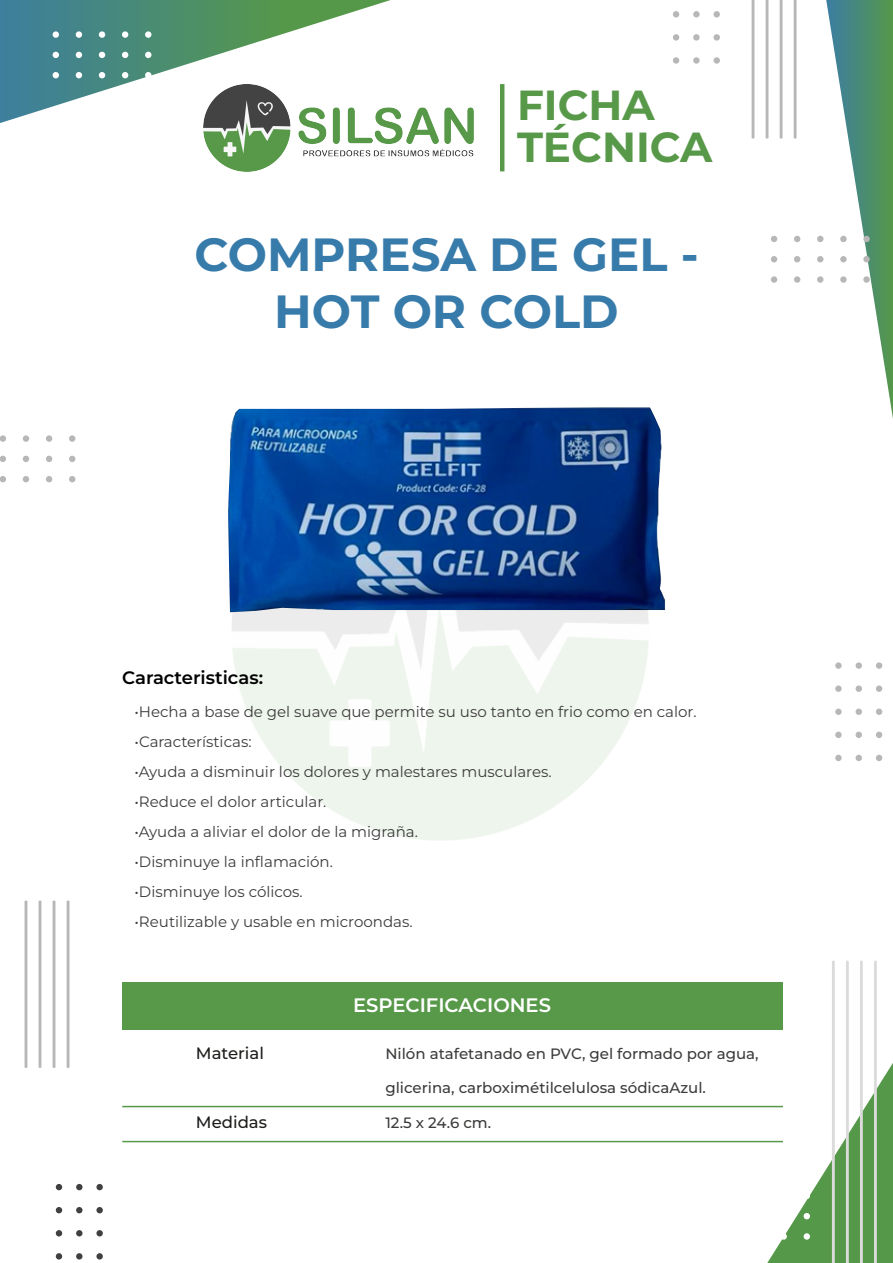
<style>
.page{position:relative;width:893px;height:1263px;background:#fff}
.page>*{position:absolute;margin:0;border:0;box-sizing:border-box;transform-origin:0 0}
.t1{font:700 46.5px/57px "Montserrat";color:#377bab;text-align:center}
.t2{font:700 42px/42px "Montserrat";color:#579949}
.t3{font:600 19.5px "Montserrat";color:#fff}
.t4{font:600 18px "Montserrat";color:#000}
.t5{font:500 16.5px "Montserrat";color:#1d1d1b}
.t6{font:15px "Montserrat";color:#3c3c3b}
.t7{font:500 15px "Montserrat";color:#3c3c3b}
</style>
<div class="page">
<svg style="left:0;top:0;width:391px;height:123px"></svg>
<svg style="left:67px;top:900px;width:2px;height:168px"></svg>
<svg style="left:53px;top:900px;width:2px;height:168px"></svg>
<svg style="left:39px;top:900px;width:2px;height:168px"></svg>
<svg style="left:25px;top:900px;width:2px;height:168px"></svg>
<svg style="left:794px;top:0;width:2px;height:139px"></svg>
<svg style="left:780px;top:0;width:2px;height:139px"></svg>
<svg style="left:766px;top:0;width:2px;height:139px"></svg>
<svg style="left:752px;top:0;width:2px;height:139px"></svg>
<div style="left:53px;top:31px;width:6px;height:7px;background:#fff;border-radius:50%"></div>
<div style="left:76px;top:31px;width:6px;height:7px;background:#fff;border-radius:50%"></div>
<div style="left:99px;top:31px;width:6px;height:7px;background:#fff;border-radius:50%"></div>
<div style="left:122px;top:31px;width:6px;height:7px;background:#fff;border-radius:50%"></div>
<div style="left:145px;top:31px;width:6px;height:7px;background:#fff;border-radius:50%"></div>
<svg style="left:53px;top:52px;width:6px;height:6px"></svg>
<svg style="left:76px;top:52px;width:6px;height:6px"></svg>
<svg style="left:99px;top:52px;width:6px;height:6px"></svg>
<svg style="left:122px;top:52px;width:6px;height:6px"></svg>
<svg style="left:145px;top:52px;width:6px;height:6px"></svg>
<svg style="left:53px;top:72px;width:6px;height:6px"></svg>
<svg style="left:76px;top:72px;width:6px;height:6px"></svg>
<svg style="left:99px;top:72px;width:6px;height:6px"></svg>
<svg style="left:122px;top:72px;width:6px;height:6px"></svg>
<svg style="left:145px;top:72px;width:6px;height:6px"></svg>
<svg style="left:767px;top:960px;width:126px;height:303px"></svg>
<div style="left:780px;top:1233px;width:7px;height:7px;background:#fff;border-radius:50%"></div>
<div style="left:804px;top:1233px;width:6px;height:7px;background:#fff;border-radius:50%"></div>
<svg style="left:771px;top:236px;width:6px;height:6px"></svg>
<svg style="left:794px;top:236px;width:6px;height:6px"></svg>
<svg style="left:771px;top:256px;width:6px;height:6px"></svg>
<svg style="left:794px;top:256px;width:6px;height:6px"></svg>
<svg style="left:817px;top:0;width:76px;height:419px"></svg>
<div style="left:840px;top:256px;width:7px;height:6px;background:#b8b7b7;border-radius:50%"></div>
<div style="left:863px;top:256px;width:7px;height:6px;background:#b8b7b7;border-radius:50%"></div>
<div style="left:771px;top:276px;width:6px;height:7px;background:#b8b7b7;border-radius:50%"></div>
<div style="left:794px;top:276px;width:6px;height:7px;background:#b8b7b7;border-radius:50%"></div>
<div style="left:817px;top:276px;width:6px;height:7px;background:#b8b7b7;border-radius:50%"></div>
<div style="left:840px;top:276px;width:7px;height:7px;background:#b8b7b7;border-radius:50%"></div>
<div style="left:863px;top:276px;width:7px;height:7px;background:#b8b7b7;border-radius:50%"></div>
<div style="left:713px;top:11px;width:7px;height:6px;background:#b8b7b7;border-radius:50%"></div>
<div style="left:713px;top:34px;width:7px;height:7px;background:#b8b7b7;border-radius:50%"></div>
<div style="left:713px;top:57px;width:7px;height:7px;background:#b8b7b7;border-radius:50%"></div>
<div style="left:693px;top:11px;width:7px;height:6px;background:#b8b7b7;border-radius:50%"></div>
<div style="left:693px;top:34px;width:7px;height:7px;background:#b8b7b7;border-radius:50%"></div>
<div style="left:693px;top:57px;width:7px;height:7px;background:#b8b7b7;border-radius:50%"></div>
<svg style="left:673px;top:11px;width:6px;height:6px"></svg>
<div style="left:673px;top:34px;width:6px;height:7px;background:#b8b7b7;border-radius:50%"></div>
<div style="left:673px;top:57px;width:6px;height:7px;background:#b8b7b7;border-radius:50%"></div>
<div style="left:0;top:435px;width:6px;height:7px;background:#b8b7b7;border-radius:50%"></div>
<div style="left:23px;top:435px;width:6px;height:7px;background:#b8b7b7;border-radius:50%"></div>
<div style="left:46px;top:435px;width:6px;height:7px;background:#b8b7b7;border-radius:50%"></div>
<div style="left:69px;top:435px;width:6px;height:7px;background:#b8b7b7;border-radius:50%"></div>
<svg style="left:0;top:456px;width:6px;height:6px"></svg>
<svg style="left:23px;top:456px;width:6px;height:6px"></svg>
<svg style="left:46px;top:456px;width:6px;height:6px"></svg>
<svg style="left:69px;top:456px;width:6px;height:6px"></svg>
<svg style="left:0;top:476px;width:6px;height:6px"></svg>
<svg style="left:23px;top:476px;width:6px;height:6px"></svg>
<svg style="left:46px;top:476px;width:6px;height:6px"></svg>
<svg style="left:69px;top:476px;width:6px;height:6px"></svg>
<div style="left:876px;top:662px;width:6px;height:7px;background:#b8b7b7;border-radius:50%"></div>
<div style="left:876px;top:685px;width:6px;height:7px;background:#b8b7b7;border-radius:50%"></div>
<div style="left:876px;top:708px;width:6px;height:7px;background:#b8b7b7;border-radius:50%"></div>
<svg style="left:876px;top:732px;width:6px;height:6px"></svg>
<svg style="left:876px;top:755px;width:6px;height:6px"></svg>
<div style="left:856px;top:662px;width:6px;height:7px;background:#b8b7b7;border-radius:50%"></div>
<div style="left:856px;top:685px;width:6px;height:7px;background:#b8b7b7;border-radius:50%"></div>
<div style="left:856px;top:708px;width:6px;height:7px;background:#b8b7b7;border-radius:50%"></div>
<svg style="left:856px;top:732px;width:6px;height:6px"></svg>
<svg style="left:856px;top:755px;width:6px;height:6px"></svg>
<div style="left:835px;top:662px;width:7px;height:7px;background:#b8b7b7;border-radius:50%"></div>
<div style="left:835px;top:685px;width:7px;height:7px;background:#b8b7b7;border-radius:50%"></div>
<div style="left:835px;top:708px;width:7px;height:7px;background:#b8b7b7;border-radius:50%"></div>
<div style="left:835px;top:732px;width:7px;height:6px;background:#b8b7b7;border-radius:50%"></div>
<div style="left:835px;top:755px;width:7px;height:6px;background:#b8b7b7;border-radius:50%"></div>
<div style="left:96px;top:1184px;width:7px;height:6px;background:#404040;border-radius:50%"></div>
<div style="left:96px;top:1207px;width:7px;height:6px;background:#404040;border-radius:50%"></div>
<div style="left:96px;top:1230px;width:7px;height:6px;background:#404040;border-radius:50%"></div>
<div style="left:96px;top:1253px;width:7px;height:6px;background:#404040;border-radius:50%"></div>
<div style="left:76px;top:1184px;width:7px;height:6px;background:#404040;border-radius:50%"></div>
<div style="left:76px;top:1207px;width:7px;height:6px;background:#404040;border-radius:50%"></div>
<div style="left:76px;top:1230px;width:7px;height:6px;background:#404040;border-radius:50%"></div>
<div style="left:76px;top:1253px;width:7px;height:6px;background:#404040;border-radius:50%"></div>
<svg style="left:56px;top:1184px;width:6px;height:6px"></svg>
<svg style="left:56px;top:1207px;width:6px;height:6px"></svg>
<svg style="left:56px;top:1230px;width:6px;height:6px"></svg>
<svg style="left:56px;top:1253px;width:6px;height:6px"></svg>
<img style="left:204px;top:84px;width:270px;height:87px">
<hr style="left:500px;top:84px;width:4px;height:87px;background:#579949">
<div style="left:122px;top:982px;width:661px;height:48px;background:#579949"></div>
<hr style="left:122px;top:1106px;width:661px;height:1px;background:#579949">
<hr style="left:122px;top:1141px;width:661px;height:1px;background:#579949">
<img style="left:228px;top:407px;width:437px;height:205px">
<h2 class="t2" style="left:517px;top:83px;width:197px">FICHA<br>TÉCNICA</h2>
<h1 class="t1" style="left:194px;top:225px;width:506px">COMPRESA DE GEL -<br>HOT OR COLD</h1>
<p class="t4" style="left:122px;top:665px;width:142px">Caracteristicas:</p>
<p class="t6" style="left:135px;top:701px;width:564px">•Hecha a base de gel suave que permite su uso tanto en frio como en calor.</p>
<p class="t6" style="left:135px;top:731px;width:118px">•Características:</p>
<p class="t6" style="left:135px;top:761px;width:419px">•Ayuda a disminuir los dolores y malestares musculares.</p>
<p class="t6" style="left:135px;top:791px;width:193px">•Reduce el dolor articular.</p>
<p class="t6" style="left:135px;top:821px;width:285px">•Ayuda a aliviar el dolor de la migraña.</p>
<p class="t6" style="left:135px;top:851px;width:200px">•Disminuye la inflamación.</p>
<p class="t6" style="left:135px;top:881px;width:170px">•Disminuye los cólicos.</p>
<p class="t6" style="left:135px;top:911px;width:280px">•Reutilizable y usable en microondas.</p>
<p class="t5" style="left:196px;top:1042px;width:70px">Material</p>
<p class="t5" style="left:196px;top:1111px;width:73px">Medidas</p>
<h3 class="t3" style="left:353px;top:992px;width:199px">ESPECIFICACIONES</h3>
<p class="t7" style="left:385px;top:1043px;width:375px">Nilón atafetanado en PVC, gel formado por agua,</p>
<p class="t7" style="left:385px;top:1078px;width:322px">glicerina, carboximétilcelulosa sódicaAzul.</p>
<p class="t7" style="left:385px;top:1112px;width:107px">12.5 x 24.6 cm.</p>
</div>
